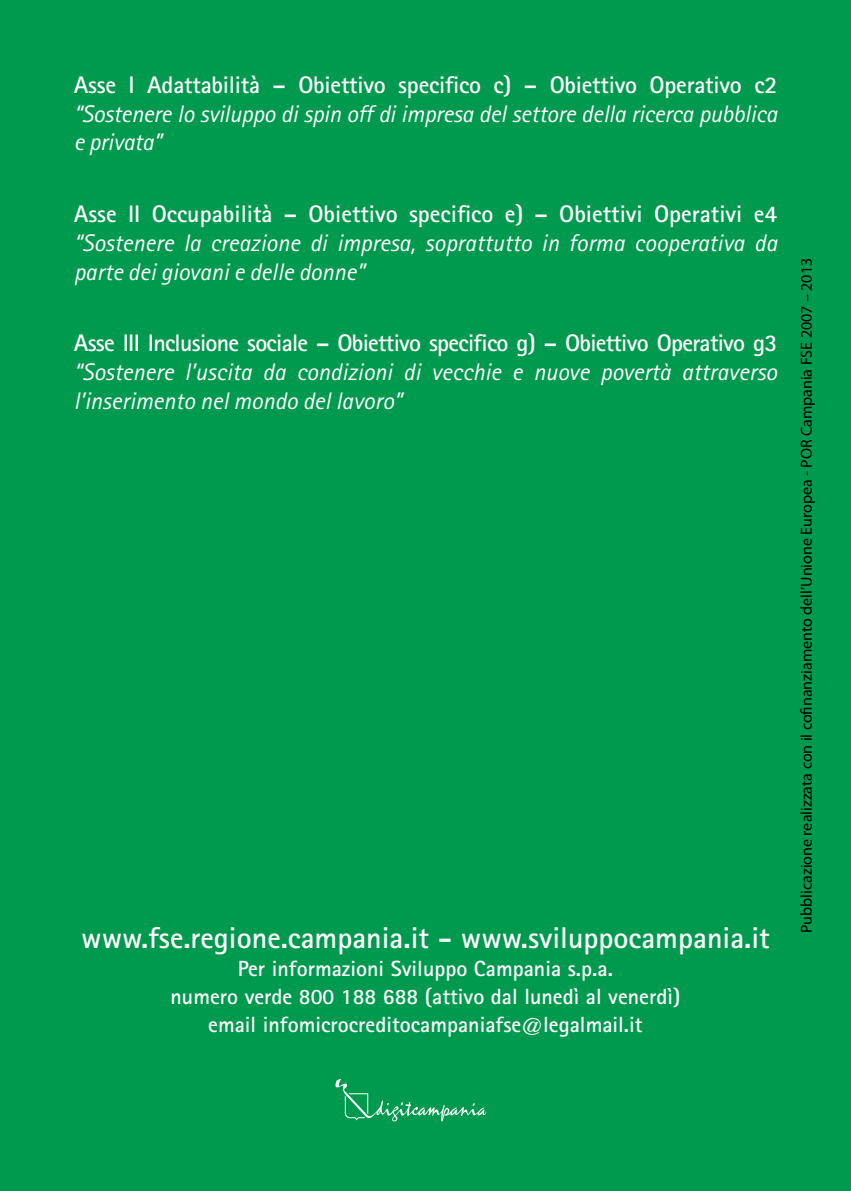
<style>
.page{position:relative;width:851px;height:1191px;background:#fff}
.page>*{position:absolute;margin:0;border:0;box-sizing:border-box;transform-origin:0 0}
.t1{font:700 30px "Rotis Sans Serif";color:#fff}
.t2{font:italic 24px/28.8px "Rotis Sans Serif";color:#fff}
.t3{font:700 24px "Rotis Sans Serif";letter-spacing:-.01em;color:#fff}
.t4{font:700 24px "Rotis Sans Serif";letter-spacing:-.03em;color:#fff}
.t5{font:700 22px/28px "Rotis Sans Serif";color:#fff;text-align:center}
.t6{font:16px "Myriad Pro";color:#000}
</style>
<div class="page">
<div style="left:0;top:0;width:850px;height:1191px;background:#009a4e"></div>
<svg style="left:335px;top:1078px;width:151px;height:43px"></svg>
<p class="t3" style="left:74px;top:69px;width:705px">Asse I Adattabilità – Obiettivo specifico c) – Obiettivo Operativo c2</p>
<p class="t2" style="left:74px;top:99px;width:704px">“Sostenere lo sviluppo di spin off di impresa del settore della ricerca pubblica e privata”</p>
<p class="t3" style="left:74px;top:199px;width:705px">Asse II Occupabilità – Obiettivo specifico e) – Obiettivi Operativi e4</p>
<p class="t2" style="left:74px;top:229px;width:704px">“Sostenere la creazione di impresa, soprattutto in forma cooperativa da parte dei giovani e delle donne”</p>
<p class="t4" style="left:74px;top:328px;width:705px">Asse III Inclusione sociale – Obiettivo specifico g) – Obiettivo Operativo g3</p>
<p class="t2" style="left:74px;top:358px;width:704px">“Sostenere l’uscita da condizioni di vecchie e nuove povertà attraverso l’inserimento nel mondo del lavoro”</p>
<p class="t1" style="left:81px;top:919px;width:690px">www.fse.regione.campania.it - www.sviluppocampania.it</p>
<p class="t5" style="left:170px;top:954px;width:511px">Per informazioni Sviluppo Campania s.p.a.<br>numero verde 800 188 688 (attivo dal lunedì al venerdì) email infomicrocreditocampaniafse@legalmail.it</p>
<p class="t6" style="left:797px;top:933px;width:676px;rotate:-90deg">Pubblicazione realizzata con il cofinanziamento dell’Unione Europea - POR Campania FSE 2007 – 2013</p>
</div>
